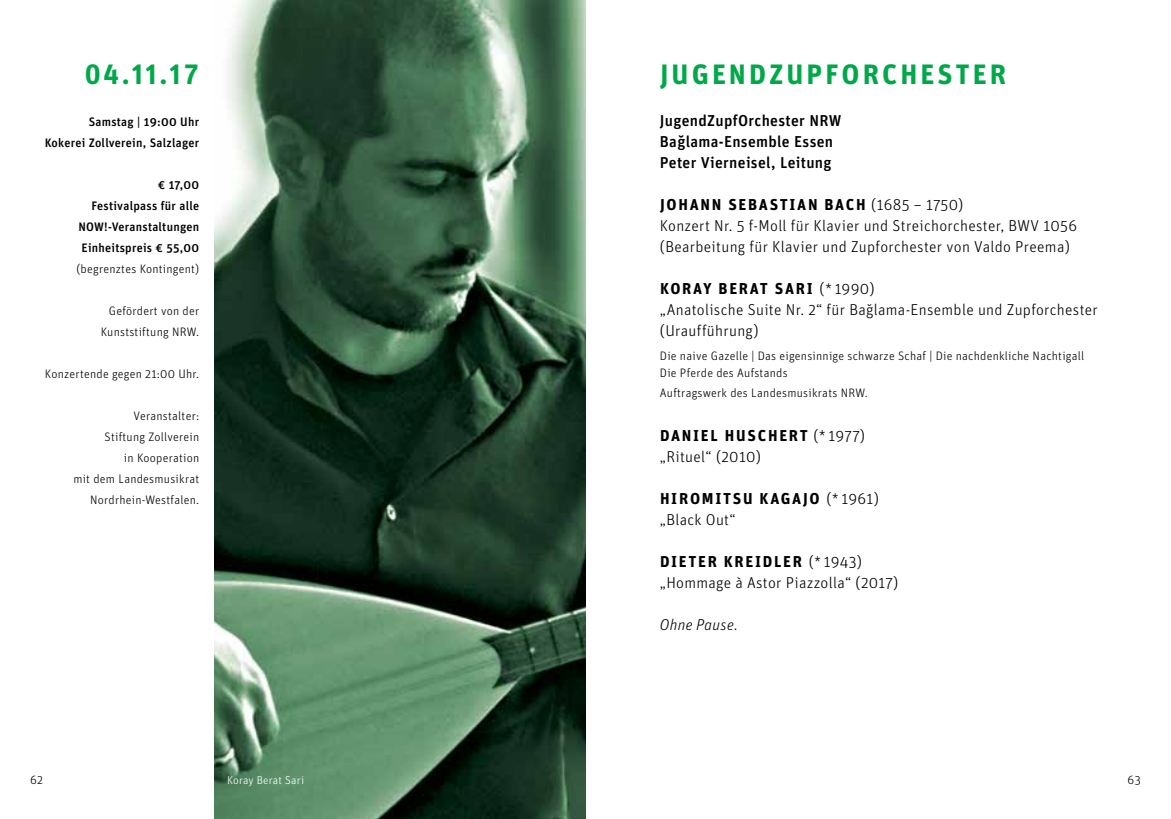
<style>
.page{position:relative;width:1171px;height:819px;background:#fff}
.page>*{position:absolute;margin:0;border:0;box-sizing:border-box;transform-origin:0 0}
.t1{font:700 28px "Unit Pro";letter-spacing:.11em;color:#00a849}
.t2{font:300 15.75px/21px "Unit Pro";letter-spacing:.02em;color:#000}
.t3{font:500 15.75px/21px "Unit Pro";letter-spacing:.02em;color:#000}
.t4{font:italic 300 15.75px "Unit Pro";letter-spacing:.02em;color:#000}
.t5{font:300 12.25px/21px "Unit Pro";letter-spacing:.02em;color:#000;text-align:right}
.t6{font:500 12.25px/21px "Unit Pro";letter-spacing:.02em;color:#000;text-align:right}
.t7{font:300 11.38px "Unit Pro";letter-spacing:.02em;color:#fff}
.s1{font-weight:700}
</style>
<div class="page">
<img style="left:214px;top:0;width:371px;height:819px">
<h1 class="t1" style="left:85px;top:54px;width:116px">04.11.17</h1>
<p class="t6" style="left:45px;top:111px;width:156px">Samstag | 19:00 Uhr<br>Kokerei Zollverein, Salzlager</p>
<p class="t6" style="left:78px;top:174px;width:122px">€ 17,00<br>Festivalpass für alle<br>NOW!-Veranstaltungen<br>Einheitspreis € 55,00</p>
<p class="t5" style="left:76px;top:258px;width:124px">(begrenztes Kontingent)</p>
<p class="t5" style="left:101px;top:300px;width:100px">Gefördert von der<br>Kunststiftung NRW.</p>
<p class="t5" style="left:45px;top:363px;width:156px">Konzertende gegen 21:00 Uhr.</p>
<p class="t5" style="left:73px;top:405px;width:127px">Veranstalter:<br>Stiftung Zollverein<br>in Kooperation<br>mit dem Landesmusikrat<br>Nordrhein-Westfalen.</p>
<h1 class="t1" style="left:660px;top:54px;width:347px">JUGENDZUPFORCHESTER</h1>
<p class="t3" style="left:660px;top:109px;width:183px">JugendZupfOrchester NRW<br>Bağlama-Ensemble Essen<br>Peter Vierneisel, Leitung</p>
<p class="t2" style="left:660px;top:194px;width:419px"><span class="s1">JOHANN SEBASTIAN BACH</span> (1685 – 1750)<br>Konzert Nr. 5 f-Moll für Klavier und Streichorchester, BWV 1056 (Bearbeitung für Klavier und Zupforchester von Valdo Preema)</p>
<p class="t2" style="left:660px;top:278px;width:439px"><span class="s1">KORAY BERAT SARI</span> (*1990)<br>„Anatolische Suite Nr. 2“ für Bağlama-Ensemble und Zupforchester (Uraufführung)</p>
<p class="t5" style="left:660px;top:347px;width:426px;line-height:16.6px;text-align:left">Die naive Gazelle | Das eigensinnige schwarze Schaf | Die nachdenkliche Nachtigall<br>Die Pferde des Aufstands</p>
<p class="t5" style="left:660px;top:382px;width:209px">Auftragswerk des Landesmusikrats NRW.</p>
<p class="t2" style="left:660px;top:425px;width:207px"><span class="s1">DANIEL HUSCHERT</span> (*1977) „Rituel“ (2010)</p>
<p class="t2" style="left:660px;top:488px;width:220px"><span class="s1">HIROMITSU KAGAJO</span> (*1961) „Black Out“</p>
<p class="t2" style="left:660px;top:551px;width:240px"><span class="s1">DIETER KREIDLER</span> (*1943) „Hommage à Astor Piazzolla“ (2017)</p>
<p class="t4" style="left:660px;top:614px;width:80px">Ohne Pause.</p>
<p class="t5" style="left:30px;top:769px;width:14px">62</p>
<p class="t5" style="left:1127px;top:769px;width:15px">63</p>
<p class="t7" style="left:227px;top:772px;width:79px">Koray Berat Sari</p>
</div>
